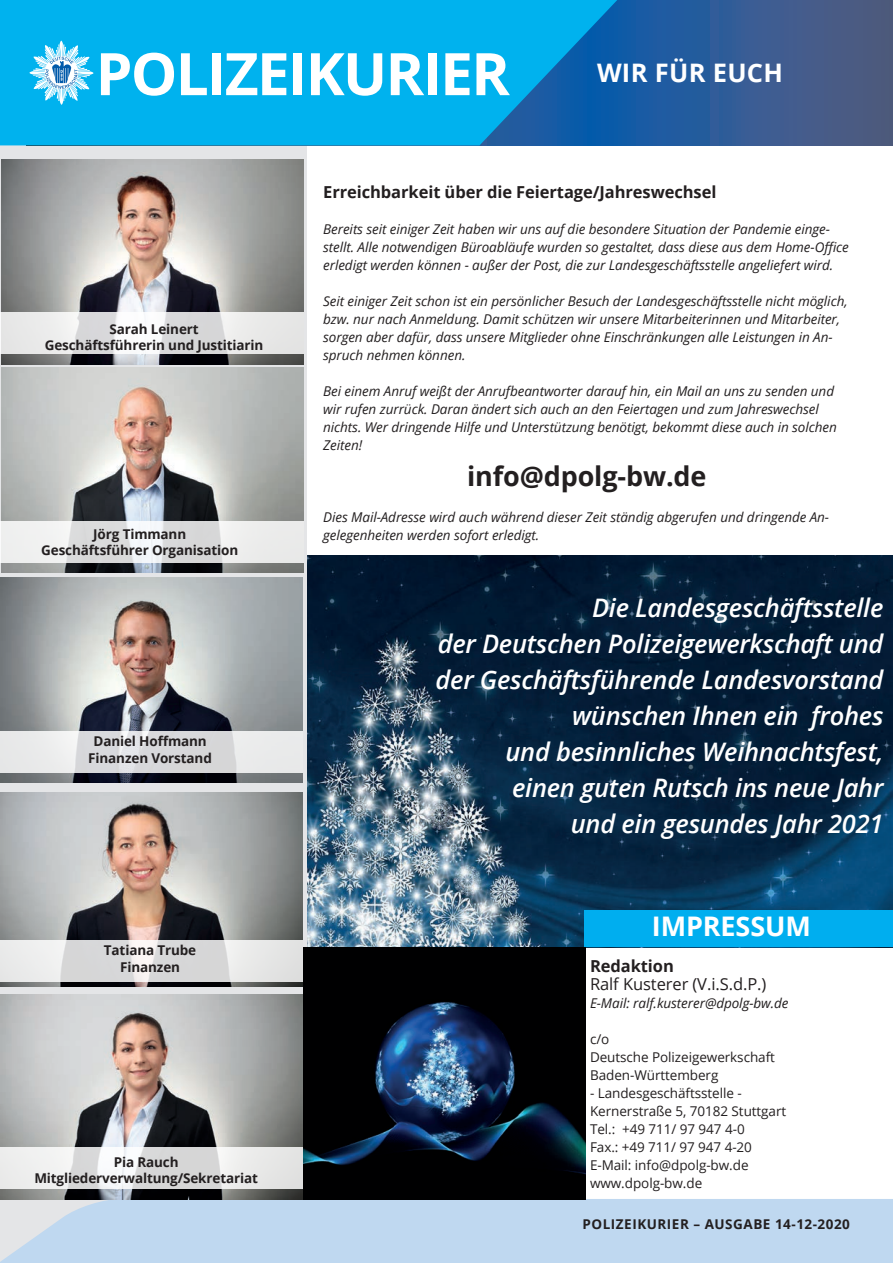
<style>
.page{position:relative;width:893px;height:1263px;background:#fff}
.page>*{position:absolute;margin:0;border:0;box-sizing:border-box;transform-origin:0 0}
.t1{font:700 58.65px "Open Sans";letter-spacing:-.03em;color:#fff}
.t2{font:700 27px "Open Sans";letter-spacing:-.005em;color:#231f20}
.t3{font:700 27px "Open Sans";letter-spacing:-.005em;color:#fff}
.t4{font:italic 600 25.5px/36px "Open Sans";letter-spacing:-.01em;color:#fff;text-align:right}
.t5{font:700 25.5px "Open Sans";letter-spacing:.01em;color:#fff}
.t6{font:700 16.5px "Open Sans";letter-spacing:-.005em;color:#231f20}
.t7{font:16.5px "Open Sans";letter-spacing:-.005em;color:#231f20}
.t8{font:italic 13.5px/18px "Open Sans";letter-spacing:-.005em;color:#231f20}
.t9{font:13.5px/18px "Open Sans";letter-spacing:-.005em;color:#231f20}
.t10{font:700 13.5px/16.5px "Open Sans";letter-spacing:-.01em;color:#231f20;text-align:center}
.t11{font:700 13.5px "Open Sans";letter-spacing:.04em;color:#231f20}
</style>
<div class="page">
<img style="left:306px;top:555px;width:587px;height:392px">
<svg style="left:0;top:145px;width:306px;height:1054px;fill:#e4e5e7"></svg>
<div style="left:0;top:1199px;width:893px;height:64px;background:#bfd8f0"></div>
<svg style="left:617px;top:0;width:276px;height:145px"></svg>
<svg style="left:0;top:0;width:617px;height:145px;fill:#00b2ee"></svg>
<svg style="left:29px;top:41px;width:65px;height:64px"></svg>
<div style="left:585px;top:910px;width:308px;height:37px;background:#00aeef"></div>
<img style="left:1px;top:159px;width:302px;height:205px">
<svg style="left:0;top:313px;width:304px;height:41px"></svg>
<img style="left:1px;top:368px;width:302px;height:205px">
<svg style="left:0;top:521px;width:304px;height:41px;fill:#ebebeb"></svg>
<img style="left:0;top:578px;width:302px;height:205px">
<svg style="left:0;top:731px;width:303px;height:41px;fill:#e5e6e8"></svg>
<img style="left:0;top:792px;width:302px;height:194px">
<svg style="left:0;top:940px;width:303px;height:41px"></svg>
<img style="left:0;top:994px;width:302px;height:205px">
<svg style="left:0;top:1147px;width:303px;height:41px"></svg>
<img style="left:303px;top:947px;width:283px;height:252px">
<h1 class="t1" style="left:96px;top:32px;width:416px">POLIZEIKURIER</h1>
<h3 class="t5" style="left:597px;top:55px;width:187px">WIR FÜR EUCH</h3>
<p class="t10" style="left:45px;top:320px;width:220px">Sarah Leinert<br>Geschäftsführerin und Justitiarin</p>
<p class="t10" style="left:41px;top:525px;width:198px">Jörg Timmann<br>Geschäftsführer Organisation</p>
<p class="t10" style="left:88px;top:733px;width:125px">Daniel Hoffmann<br>Finanzen Vorstand</p>
<p class="t10" style="left:104px;top:942px;width:94px">Tatiana Trube<br>Finanzen</p>
<p class="t10" style="left:34px;top:1153px;width:225px">Pia Rauch<br>Mitgliederverwaltung/Sekretariat</p>
<p class="t6" style="left:323px;top:180px;width:395px">Erreichbarkeit über die Feiertage/Jahreswechsel</p>
<p class="t8" style="left:323px;top:220px;width:527px">Bereits seit einiger Zeit haben wir uns auf die besondere Situation der Pandemie einge&shy;stellt. Alle notwendigen Büroabläufe wurden so gestaltet, dass diese aus dem Home-Office erledigt werden können - außer der Post, die zur Landesgeschäftsstelle angeliefert wird.</p>
<p class="t8" style="left:323px;top:292px;width:526px">Seit einiger Zeit schon ist ein persönlicher Besuch der Landesgeschäftsstelle nicht möglich, bzw. nur nach Anmeldung. Damit schützen wir unsere Mitarbeiterinnen und Mitarbeiter, sorgen aber dafür, dass unsere Mitglieder ohne Einschränkungen alle Leistungen in An&shy;spruch nehmen können.</p>
<p class="t8" style="left:323px;top:382px;width:515px">Bei einem Anruf weißt der Anrufbeantworter darauf hin, ein Mail an uns zu senden und wir rufen zurrück. Daran ändert sich auch an den Feiertagen und zum Jahreswechsel nichts. Wer dringende Hilfe und Unterstützung benötigt, bekommt diese auch in solchen Zeiten!</p>
<h2 class="t2" style="left:467px;top:457px;width:241px">info@dpolg-bw.de</h2>
<p class="t8" style="left:323px;top:508px;width:507px">Dies Mail-Adresse wird auch während dieser Zeit ständig abgerufen und dringende An&shy;gelegenheiten werden sofort erledigt.</p>
<h3 class="t4" style="left:436px;top:589px;width:449px">Die Landesgeschäftsstelle<br>der Deutschen Polizeigewerkschaft und der Geschäftsführende Landesvorstand wünschen Ihnen ein frohes<br>und besinnliches Weihnachtsfest,<br>einen guten Rutsch ins neue Jahr<br>und ein gesundes Jahr 2021</h3>
<h2 class="t3" style="left:652px;top:907px;width:160px">IMPRESSUM</h2>
<p class="t6" style="left:590px;top:954px;width:85px">Redaktion</p>
<p class="t7" style="left:590px;top:973px;width:178px">Ralf Kusterer (V.i.S.d.P.)</p>
<p class="t8" style="left:590px;top:994px;width:200px">E-Mail: ralf.kusterer@dpolg-bw.de</p>
<p class="t9" style="left:590px;top:1030px;width:186px">c/o<br>Deutsche Polizeigewerkschaft<br>Baden-Württemberg</p>
<p class="t9" style="left:590px;top:1084px;width:198px">- Landesgeschäftsstelle -<br>Kernerstraße 5, 70182 Stuttgart<br>Tel.: +49 711/ 97 947 4-0<br>Fax.: +49 711/ 97 947 4-20<br>E-Mail: info@dpolg-bw.de www.dpolg-bw.de</p>
<p class="t11" style="left:583px;top:1214px;width:269px">POLIZEIKURIER – AUSGABE 14-12-2020</p>
</div>
